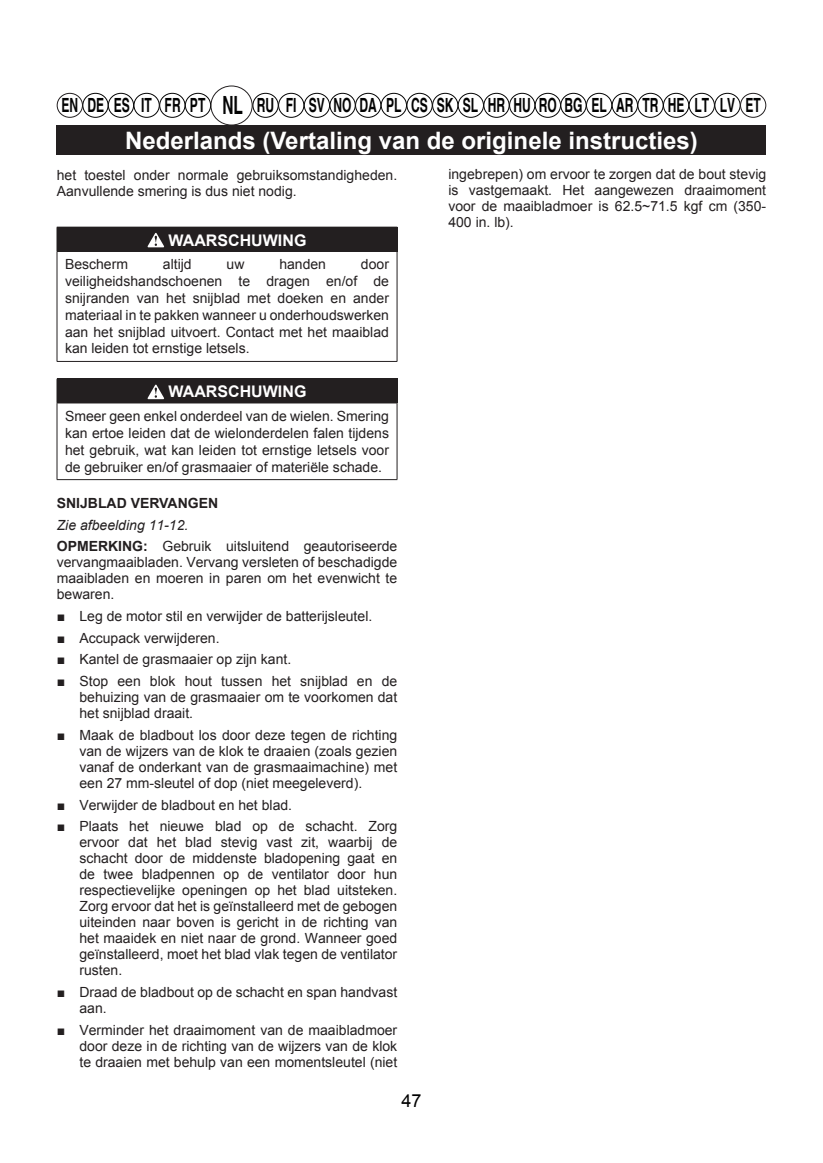
<style>
.page{position:relative;width:823px;height:1163px;background:#fff}
.page>*{position:absolute;margin:0;border:0;box-sizing:border-box;transform-origin:0 0}
.t1{font:700 24px "Arial";color:#fff}
.t2{font:700 19.6px "Helvetica";color:#030303;scale:.62 1}
.t3{font:18px "Arial";color:#000}
.Warning_Caution_Head{font:700 16px "Arial";color:#fff}
.Warning_Caution_Body{font:14px/16px "Arial";color:#231f20;text-align:justify}
.Body_Text_-_Normal{font:14px/16px "Arial";color:#231f20}
.See_figure{font:italic 14px "Arial";color:#231f20}
.Heading_-_All_Caps{font:700 14px "Arial";color:#231f20}
.s1{font-size:25px}
.s2{font-weight:700}
</style>
<div class="page">
<div style="left:57px;top:125px;width:708px;height:29px;background:#231f20"></div>
<div style="left:210px;top:86px;width:42px;height:39px;border:1px solid #231f20;border-radius:50%"></div>
<div style="left:57px;top:93px;width:26px;height:25px;border:1px solid #231f20;border-radius:50%"></div>
<div style="left:82px;top:93px;width:26px;height:25px;border:1px solid #030303;border-radius:50%"></div>
<div style="left:108px;top:93px;width:26px;height:25px;border:1px solid #030303;border-radius:50%"></div>
<div style="left:133px;top:93px;width:27px;height:25px;border:1px solid #030303;border-radius:50%"></div>
<div style="left:159px;top:93px;width:26px;height:25px;border:1px solid #030303;border-radius:50%"></div>
<div style="left:185px;top:93px;width:26px;height:25px;border:1px solid #030303;border-radius:50%"></div>
<div style="left:252px;top:93px;width:26px;height:25px;border:1px solid #030303;border-radius:50%"></div>
<div style="left:278px;top:93px;width:26px;height:25px;border:1px solid #030303;border-radius:50%"></div>
<div style="left:304px;top:93px;width:26px;height:25px;border:1px solid #030303;border-radius:50%"></div>
<div style="left:329px;top:93px;width:26px;height:25px;border:1px solid #030303;border-radius:50%"></div>
<div style="left:355px;top:93px;width:26px;height:25px;border:1px solid #030303;border-radius:50%"></div>
<div style="left:380px;top:93px;width:26px;height:25px;border:1px solid #030303;border-radius:50%"></div>
<div style="left:406px;top:93px;width:26px;height:25px;border:1px solid #030303;border-radius:50%"></div>
<div style="left:432px;top:93px;width:26px;height:25px;border:1px solid #030303;border-radius:50%"></div>
<div style="left:457px;top:93px;width:26px;height:25px;border:1px solid #030303;border-radius:50%"></div>
<div style="left:483px;top:93px;width:26px;height:25px;border:1px solid #030303;border-radius:50%"></div>
<div style="left:509px;top:93px;width:26px;height:25px;border:1px solid #030303;border-radius:50%"></div>
<div style="left:534px;top:93px;width:26px;height:25px;border:1px solid #030303;border-radius:50%"></div>
<div style="left:560px;top:93px;width:26px;height:25px;border:1px solid #030303;border-radius:50%"></div>
<div style="left:585px;top:93px;width:27px;height:25px;border:1px solid #030303;border-radius:50%"></div>
<div style="left:611px;top:93px;width:26px;height:25px;border:1px solid #030303;border-radius:50%"></div>
<div style="left:637px;top:93px;width:26px;height:25px;border:1px solid #030303;border-radius:50%"></div>
<div style="left:662px;top:93px;width:26px;height:25px;border:1px solid #030303;border-radius:50%"></div>
<div style="left:688px;top:93px;width:26px;height:25px;border:1px solid #030303;border-radius:50%"></div>
<div style="left:714px;top:93px;width:26px;height:25px;border:1px solid #030303;border-radius:50%"></div>
<div style="left:739px;top:93px;width:26px;height:25px;border:1px solid #231f20;border-radius:50%"></div>
<div style="left:57px;top:227px;width:340px;height:24px;background:#231f20"></div>
<hr style="left:57px;top:251px;width:1px;height:110px;background:#231f20">
<hr style="left:396px;top:251px;width:1px;height:110px;background:#231f20">
<hr style="left:57px;top:361px;width:340px;height:1px;background:#231f20">
<hr style="left:57px;top:251px;width:340px;height:1px;background:#231f20">
<svg style="left:147px;top:233px;width:17px;height:14px"></svg>
<div style="left:57px;top:379px;width:340px;height:24px;background:#231f20"></div>
<hr style="left:57px;top:403px;width:1px;height:76px;background:#231f20">
<hr style="left:396px;top:403px;width:1px;height:76px;background:#231f20">
<hr style="left:57px;top:479px;width:340px;height:1px;background:#231f20">
<hr style="left:57px;top:378px;width:340px;height:1px;background:#231f20">
<svg style="left:147px;top:384px;width:17px;height:15px"></svg>
<h2 class="t2" style="left:61px;top:94px;width:1128px">EN DE ES IT FR PT <span class="s1">NL</span> RU FI SV NO DA PL CS SK SL HR HU RO BG EL AR TR HE LT LV ET</h2>
<h1 class="t1" style="left:125px;top:124px;width:574px">Nederlands (Vertaling van de originele instructies)</h1>
<p class="Body_Text_-_Normal" style="left:57px;top:167px;width:342px">het toestel onder normale gebruiksomstandigheden.<br>Aanvullende smering is dus niet nodig.</p>
<p class="Warning_Caution_Head" style="left:168px;top:229px;width:139px">WAARSCHUWING</p>
<p class="Warning_Caution_Body" style="left:65px;top:256px;width:65px">Bescherm</p>
<p class="Warning_Caution_Body" style="left:163px;top:256px;width:30px">altijd</p>
<p class="Warning_Caution_Body" style="left:226px;top:256px;width:19px">uw</p>
<p class="Warning_Caution_Body" style="left:279px;top:256px;width:48px">handen</p>
<p class="Warning_Caution_Body" style="left:65px;top:256px;width:325px;line-height:16.8px;text-indent:296px">door veiligheidshandschoenen te dragen en/of de snijranden van het snijblad met doeken en ander materiaal in te pakken wanneer u onderhoudswerken aan het snijblad uitvoert. Contact met het maaiblad kan leiden tot ernstige letsels.</p>
<p class="Warning_Caution_Head" style="left:168px;top:381px;width:139px">WAARSCHUWING</p>
<p class="Warning_Caution_Body" style="left:65px;top:408px;width:325px;line-height:16.8px">Smeer geen enkel onderdeel van de wielen. Smering kan ertoe leiden dat de wielonderdelen falen tijdens het gebruik, wat kan leiden tot ernstige letsels voor de gebruiker en/of grasmaaier of materiële schade.</p>
<p class="Heading_-_All_Caps" style="left:57px;top:493px;width:163px">SNIJBLAD VERVANGEN</p>
<p class="See_figure" style="left:57px;top:515px;width:133px">Zie afbeelding 11-12.</p>
<p class="Body_Text_-_Normal" style="left:57px;top:538px;width:342px;text-align:justify"><span class="s2">OPMERKING:</span> Gebruik uitsluitend geautoriseerde vervangmaaibladen. Vervang versleten of beschadigde maaibladen en moeren in paren om het evenwicht te bewaren.</p>
<p class="Warning_Caution_Body" style="left:57px;top:608px;width:317px">■ Leg de motor stil en verwijder de batterijsleutel.</p>
<p class="Warning_Caution_Body" style="left:57px;top:630px;width:164px">■ Accupack verwijderen.</p>
<p class="Warning_Caution_Body" style="left:57px;top:651px;width:236px">■ Kantel de grasmaaier op zijn kant.</p>
<p class="Warning_Caution_Body" style="left:79px;top:673px;width:319px;text-indent:-23px">■ Stop een blok hout tussen het snijblad en de behuizing van de grasmaaier om te voorkomen dat het snijblad draait.</p>
<p class="Warning_Caution_Body" style="left:79px;top:727px;width:319px;text-indent:-23px">■ Maak de bladbout los door deze tegen de richting van de wijzers van de klok te draaien (zoals gezien vanaf de onderkant van de grasmaaimachine) met een 27 mm-sleutel of dop (niet meegeleverd).</p>
<p class="Warning_Caution_Body" style="left:57px;top:796px;width:237px">■ Verwijder de bladbout en het blad.</p>
<p class="Warning_Caution_Body" style="left:79px;top:818px;width:319px;text-indent:-23px">■ Plaats het nieuwe blad op de schacht. Zorg ervoor dat het blad stevig vast zit, waarbij de schacht door de middenste bladopening gaat en de twee bladpennen op de ventilator door hun respectievelijke openingen op het blad uitsteken.<br>Zorg ervoor dat het is geïnstalleerd met de gebogen uiteinden naar boven is gericht in de richting van het maaidek en niet naar de grond. Wanneer goed geïnstalleerd, moet het blad vlak tegen de ventilator rusten.</p>
<p class="Warning_Caution_Body" style="left:79px;top:984px;width:319px;text-indent:-23px">■ Draad de bladbout op de schacht en span handvast aan.</p>
<p class="Warning_Caution_Body" style="left:79px;top:1021px;width:319px;text-indent:-23px">■ Verminder het draaimoment van de maaibladmoer door deze in de richting van de wijzers van de klok te draaien met behulp van een momentsleutel (niet</p>
<p class="t3" style="left:401px;top:1088px;width:22px">47</p>
<p class="Warning_Caution_Body" style="left:448px;top:166px;width:319px">ingebrepen) om ervoor te zorgen dat de bout stevig is vastgemaakt. Het aangewezen draaimoment voor de maaibladmoer is 62.5~71.5 kgf cm (350- 400 in. lb).</p>
</div>
